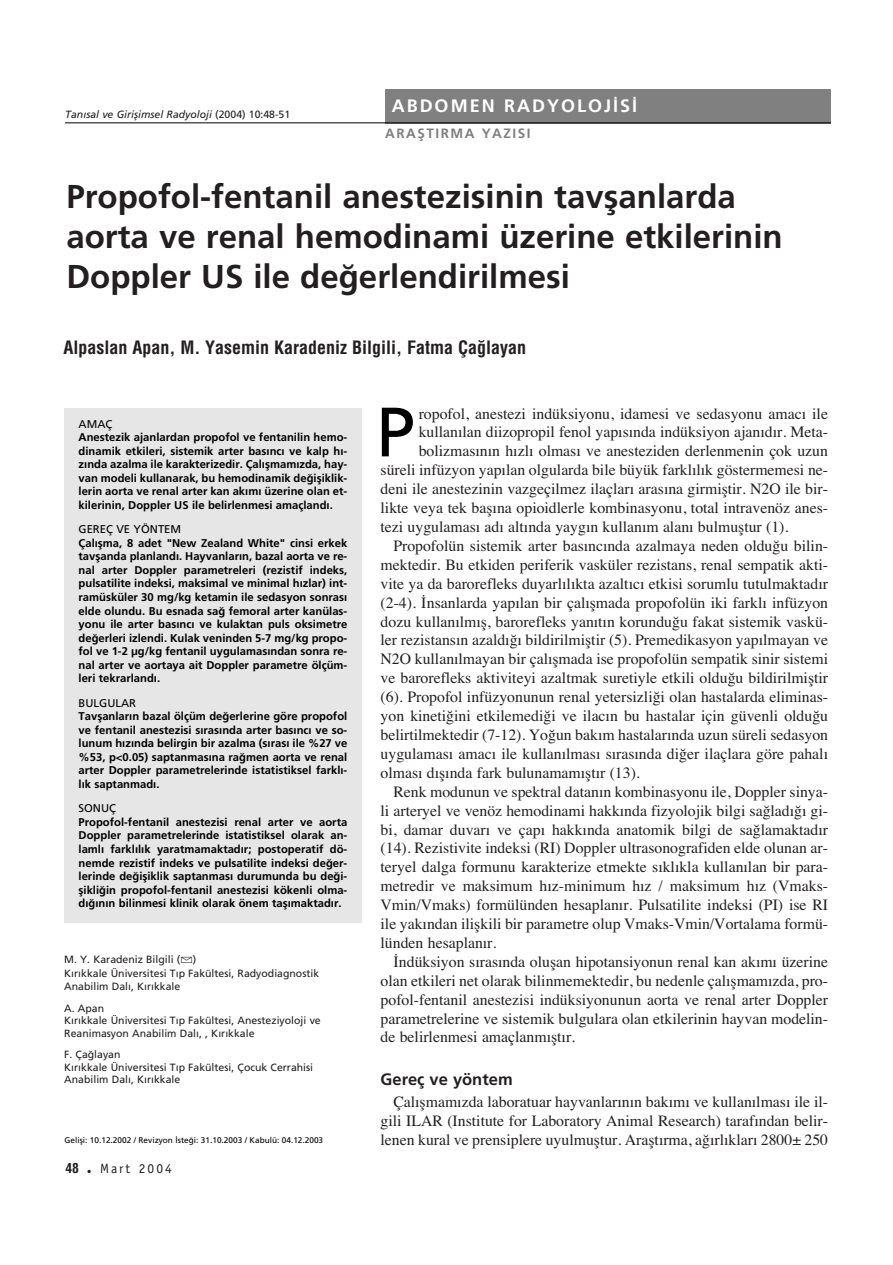
<style>
.page{position:relative;width:893px;height:1265px;background:#fff}
.page>*{position:absolute;margin:0;border:0;box-sizing:border-box;transform-origin:0 0}
.t1{font:69.75px "Frutiger";color:#000}
.t2{font:700 33px/39.8px "Frutiger";color:#231f20}
.t3{font:700 18px "Helvetica Cond";color:#231f20}
.t4{font:700 18px "Frutiger";letter-spacing:.11em;color:#fff}
.t5{font:700 16.5px "Frutiger";color:#231f20}
.t6{font:15.75px/18.9px "Times TR Plain";color:#231f20;text-align:justify}
.t7{font:700 13.5px "Frutiger";letter-spacing:.11em;color:#808080}
.t8{font:13.5px "Officina Sans";letter-spacing:.15em;color:#231f20}
.t9{font:700 13.5px "Helvetica Cond";color:#231f20}
.t10{font:700 11.25px/13.5px "Frutiger";color:#000;text-align:justify}
.t11{font:11.25px "Frutiger";color:#000}
.t12{font:10.5px/12.6px "Frutiger";color:#231f20}
.t13{font:italic 10.5px "Frutiger";color:#231f20}
.t14{font:8.25px "Frutiger";color:#000}
.s1{font-style:normal}
.s2{font-family:"Apple Icon Two";font-size:16.5px}
</style>
<div class="page">
<div style="left:385px;top:89px;width:445px;height:34px;background:#808080"></div>
<hr style="left:65px;top:123px;width:765px;height:1px;background:#000">
<div style="left:64px;top:408px;width:297px;height:514px;background:#e6e6e6"></div>
<p class="t13" style="left:65px;top:110px;width:226px">Tan›sal ve Giriflimsel Radyoloji <span class="s1">(2004) 10:48-51</span></p>
<p class="t4" style="left:391px;top:99px;width:247px">ABDOMEN RADYOLOJ‹S‹</p>
<p class="t7" style="left:385px;top:128px;width:147px">ARAfiTIRMA YAZISI</p>
<h2 class="t2" style="left:66px;top:179px;width:718px">Propofol-fentanil anestezisinin tavflanlarda aorta ve renal hemodinami üzerine etkilerinin<br>Doppler US ile de¤erlendirilmesi</h2>
<p class="t3" style="left:63px;top:340px;width:464px">Alpaslan Apan, M. Yasemin Karadeniz Bilgili, Fatma Ça¤layan</p>
<p class="t11" style="left:79px;top:419px;width:35px">AMAÇ</p>
<p class="t10" style="left:79px;top:431px;width:270px">Anestezik ajanlardan propofol ve fentanilin hemo&shy;dinamik etkileri, sistemik arter bas›nc› ve kalp h›- z›nda azalma ile karakterizedir. Çal›flmam›zda, hay&shy;van modeli kullanarak, bu hemodinamik de¤ifliklik&shy;lerin aorta ve renal arter kan ak›m› üzerine olan et&shy;kilerinin, Doppler US ile belirlenmesi amaçland›.</p>
<p class="t11" style="left:79px;top:525px;width:104px">GEREÇ VE YÖNTEM</p>
<p class="t10" style="left:79px;top:537px;width:270px">Çal›flma, 8 adet "New Zealand White" cinsi erkek tavflanda planland›. Hayvanlar›n, bazal aorta ve re&shy;nal arter Doppler parametreleri (rezistif indeks, pulsatilite indeksi, maksimal ve minimal h›zlar) int&shy;ramüsküler 30 mg/kg ketamin ile sedasyon sonras› elde olundu. Bu esnada sa¤ femoral arter kanülas&shy;yonu ile arter bas›nc› ve kulaktan puls oksimetre de¤erleri izlendi. Kulak veninden 5-7 mg/kg propo&shy;fol ve 1-2 µg/kg fentanil uygulamas›ndan sonra re&shy;nal arter ve aortaya ait Doppler parametre ölçüm&shy;leri tekrarland›.</p>
<p class="t11" style="left:79px;top:698px;width:59px">BULGULAR</p>
<p class="t10" style="left:79px;top:710px;width:270px">Tavflanlar›n bazal ölçüm de¤erlerine göre propofol ve fentanil anestezisi s›ras›nda arter bas›nc› ve so&shy;lunum h›z›nda belirgin bir azalma (s›ras› ile %27 ve %53, p&lt;0.05) saptanmas›na ra¤men aorta ve renal arter Doppler parametrelerinde istatistiksel farkl›- l›k saptanmad›.</p>
<p class="t11" style="left:79px;top:804px;width:39px">SONUÇ</p>
<p class="t10" style="left:79px;top:816px;width:270px">Propofol-fentanil anestezisi renal arter ve aorta Doppler parametrelerinde istatistiksel olarak an&shy;laml› farkl›l›k yaratmamaktad›r; postoperatif dö&shy;nemde rezistif indeks ve pulsatilite indeksi de¤er&shy;lerinde de¤ifliklik saptanmas› durumunda bu de¤i&shy;flikli¤in propofol-fentanil anestezisi kökenli olma&shy;d›¤›n›n bilinmesi klinik olarak önem tafl›maktad›r.</p>
<p class="t12" style="left:64px;top:953px;width:256px;line-height:13.5px">M. Y. Karadeniz Bilgili (<span class="s2">E</span>)<br>K›r›kkale Üniversitesi T›p Fakültesi, Radyodiagnostik<br>Anabilim Dal›, K›r›kkale</p>
<p class="t12" style="left:64px;top:1002px;width:258px">A. Apan<br>K›r›kkale Üniversitesi T›p Fakültesi, Anesteziyoloji ve<br>Reanimasyon Anabilim Dal›, , K›r›kkale</p>
<p class="t12" style="left:64px;top:1049px;width:250px">F. Ça¤layan<br>K›r›kkale Üniversitesi T›p Fakültesi, Çocuk Cerrahisi<br>Anabilim Dal›, K›r›kkale</p>
<p class="t14" style="left:64px;top:1137px;width:260px">Gelifli: 10.12.2002 / Revizyon ‹ste¤i: 31.10.2003 / Kabulü: 04.12.2003</p>
<p class="t9" style="left:65px;top:1162px;width:15px">48</p>
<p class="t8" style="left:88px;top:1163px;width:86px">● Mart 2004</p>
<h1 class="t1" style="left:376px;top:404px;width:40px">P</h1>
<p class="t6" style="left:418px;top:405px;width:411px">ropofol, anestezi indüksiyonu, idamesi ve sedasyonu amac› ile</p>
<p class="t6" style="left:418px;top:424px;width:411px">kullan›lan diizopropil fenol yap›s›nda indüksiyon ajan›d›r. Meta-</p>
<p class="t6" style="left:418px;top:443px;width:411px">bolizmas›n›n h›zl› olmas› ve anesteziden derlenmenin çok uzun</p>
<p class="t6" style="left:380px;top:462px;width:449px">süreli infüzyon yap›lan olgularda bile büyük farkl›l›k göstermemesi ne-</p>
<p class="t6" style="left:380px;top:481px;width:449px">deni ile anestezinin vazgeçilmez ilaçlar› aras›na girmiştir. N2O ile bir-</p>
<p class="t6" style="left:380px;top:500px;width:449px">likte veya tek baş›na opioidlerle kombinasyonu, total intravenöz anes-</p>
<p class="t6" style="left:380px;top:519px;width:409px">tezi uygulamas› ad› alt›nda yayg›n kullan›m alan› bulmuştur (1).</p>
<p class="t6" style="left:393px;top:538px;width:436px">Propofolün sistemik arter bas›nc›nda azalmaya neden olduğu bilin-</p>
<p class="t6" style="left:380px;top:556px;width:449px">mektedir. Bu etkiden periferik vasküler rezistans, renal sempatik akti-</p>
<p class="t6" style="left:380px;top:575px;width:449px">vite ya da barorefleks duyarl›l›kta azalt›c› etkisi sorumlu tutulmaktad›r</p>
<p class="t6" style="left:380px;top:594px;width:449px">(2-4). İnsanlarda yap›lan bir çal›şmada propofolün iki farkl› infüzyon</p>
<p class="t6" style="left:380px;top:613px;width:449px">dozu kullan›lm›ş, barorefleks yan›t›n korunduğu fakat sistemik vaskü-</p>
<p class="t6" style="left:380px;top:632px;width:449px">ler rezistans›n azald›ğ› bildirilmiştir (5). Premedikasyon yap›lmayan ve</p>
<p class="t6" style="left:380px;top:651px;width:449px">N2O kullan›lmayan bir çal›şmada ise propofolün sempatik sinir sistemi</p>
<p class="t6" style="left:380px;top:670px;width:449px">ve barorefleks aktiviteyi azaltmak suretiyle etkili olduğu bildirilmiştir</p>
<p class="t6" style="left:380px;top:689px;width:449px">(6). Propofol infüzyonunun renal yetersizliği olan hastalarda eliminas-</p>
<p class="t6" style="left:380px;top:708px;width:449px">yon kinetiğini etkilemediği ve ilac›n bu hastalar için güvenli olduğu</p>
<p class="t6" style="left:380px;top:727px;width:449px">belirtilmektedir (7-12). Yoğun bak›m hastalar›nda uzun süreli sedasyon</p>
<p class="t6" style="left:380px;top:745px;width:449px">uygulamas› amac› ile kullan›lmas› s›ras›nda diğer ilaçlara göre pahal›</p>
<p class="t6" style="left:380px;top:764px;width:261px">olmas› d›ş›nda fark bulunamam›şt›r (13).</p>
<p class="t6" style="left:393px;top:783px;width:436px">Renk modunun ve spektral datan›n kombinasyonu ile, Doppler sinya-</p>
<p class="t6" style="left:380px;top:802px;width:449px">li arteryel ve venöz hemodinami hakk›nda fizyolojik bilgi sağlad›ğ› gi-</p>
<p class="t6" style="left:380px;top:821px;width:449px">bi, damar duvar› ve çap› hakk›nda anatomik bilgi de sağlamaktad›r</p>
<p class="t6" style="left:380px;top:840px;width:449px">(14). Rezistivite indeksi (RI) Doppler ultrasonografiden elde olunan ar-</p>
<p class="t6" style="left:380px;top:859px;width:449px">teryel dalga formunu karakterize etmekte s›kl›kla kullan›lan bir para-</p>
<p class="t6" style="left:380px;top:878px;width:449px">metredir ve maksimum h›z-minimum h›z / maksimum h›z (Vmaks-</p>
<p class="t6" style="left:380px;top:897px;width:449px">Vmin/Vmaks) formülünden hesaplan›r. Pulsatilite indeksi (PI) ise RI</p>
<p class="t6" style="left:380px;top:916px;width:449px">ile yak›ndan ilişkili bir parametre olup Vmaks-Vmin/Vortalama formü-</p>
<p class="t6" style="left:380px;top:934px;width:117px">lünden hesaplan›r.</p>
<p class="t6" style="left:393px;top:953px;width:436px">İndüksiyon s›ras›nda oluşan hipotansiyonun renal kan ak›m› üzerine</p>
<p class="t6" style="left:380px;top:972px;width:449px">olan etkileri net olarak bilinmemektedir, bu nedenle çal›şmam›zda, pro-</p>
<p class="t6" style="left:380px;top:991px;width:449px">pofol-fentanil anestezisi indüksiyonunun aorta ve renal arter Doppler</p>
<p class="t6" style="left:380px;top:1010px;width:449px">parametrelerine ve sistemik bulgulara olan etkilerinin hayvan modelin-</p>
<p class="t6" style="left:380px;top:1029px;width:196px">de belirlenmesi amaçlanm›şt›r.</p>
<p class="t5" style="left:380px;top:1072px;width:134px">Gereç ve yöntem</p>
<p class="t6" style="left:380px;top:1093px;width:449px;text-indent:13px">Çal›şmam›zda laboratuar hayvanlar›n›n bak›m› ve kullan›lmas› ile il&shy;gili ILAR (Institute for Laboratory Animal Research) taraf›ndan belir&shy;lenen kural ve prensiplere uyulmuştur. Araşt›rma, ağ›rl›klar› 2800± 250</p>
</div>
